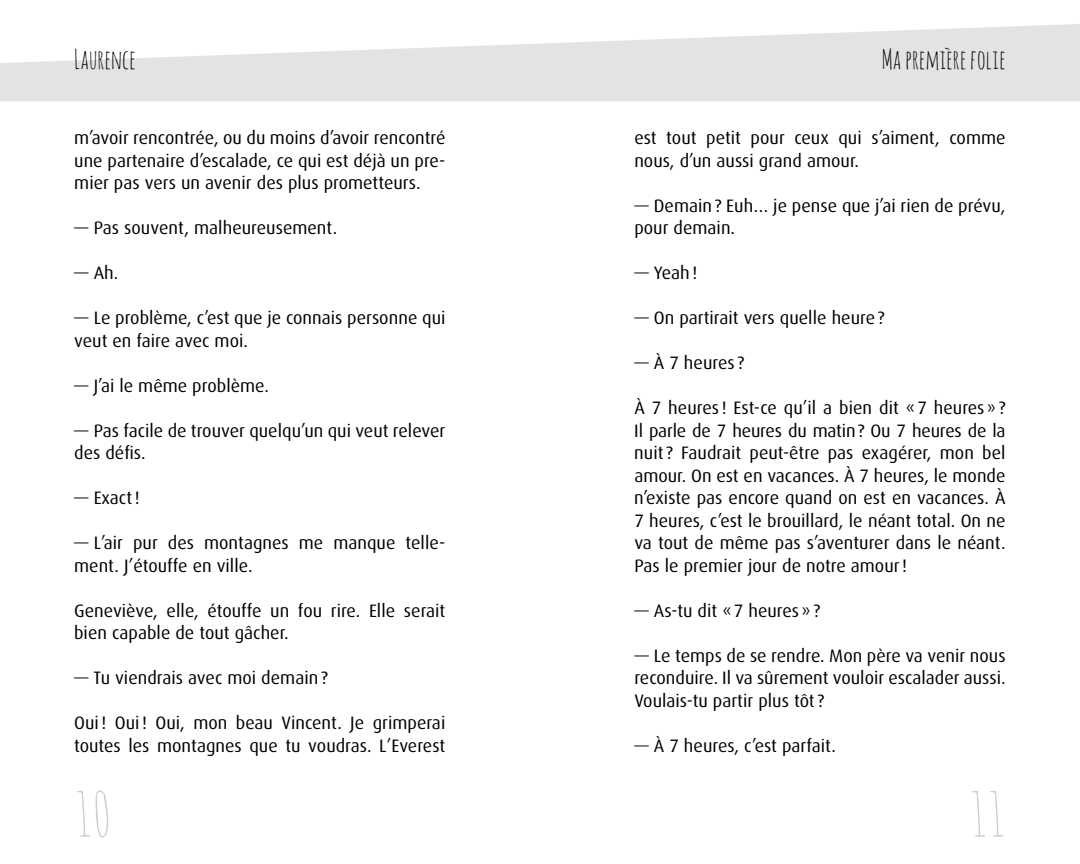
<style>
.page{position:relative;width:1080px;height:864px;background:#fff}
.page>*{position:absolute;margin:0;border:0;box-sizing:border-box;transform-origin:0 0}
.t1{font:61.8px "Amatic SC";color:#d0d0d0}
.t2{font:26.55px "Amatic SC";color:#000}
.t3{font:18px/22.5px "Dax";color:#000}
</style>
<div class="page">
<svg style="left:0;top:24px;width:1080px;height:77px;fill:#e3e3e3"></svg>
<h2 class="t2" style="left:74px;top:42px;width:63px">Laurence</h2>
<h2 class="t2" style="left:882px;top:42px;width:126px">Ma première folie</h2>
<p class="t3" style="left:74px;top:127px;width:373px;text-align:justify">m’avoir rencontrée, ou du moins d’avoir rencontré une partenaire d’escalade, ce qui est déjà un pre&shy;mier pas vers un avenir des plus prometteurs.</p>
<p class="t3" style="left:74px;top:217px;width:265px">— Pas souvent, malheureusement.</p>
<p class="t3" style="left:74px;top:262px;width:46px">— Ah.</p>
<p class="t3" style="left:74px;top:307px;width:373px">— Le problème, c’est que je connais personne qui veut en faire avec moi.</p>
<p class="t3" style="left:74px;top:374px;width:196px">— J’ai le même problème.</p>
<p class="t3" style="left:74px;top:419px;width:373px">— Pas facile de trouver quelqu’un qui veut relever des défis.</p>
<p class="t3" style="left:74px;top:487px;width:67px">— Exact !</p>
<p class="t3" style="left:74px;top:532px;width:373px">— L’air pur des montagnes me manque telle&shy;ment. J’étouffe en ville.</p>
<p class="t3" style="left:74px;top:599px;width:373px">Geneviève, elle, étouffe un fou rire. Elle serait bien capable de tout gâcher.</p>
<p class="t3" style="left:74px;top:667px;width:255px">— Tu viendrais avec moi demain ?</p>
<p class="t3" style="left:74px;top:712px;width:373px">Oui ! Oui ! Oui, mon beau Vincent. Je grimperai toutes les montagnes que tu voudras. L’Everest</p>
<p class="t3" style="left:634px;top:127px;width:373px">est tout petit pour ceux qui s’aiment, comme nous, d’un aussi grand amour.</p>
<p class="t3" style="left:634px;top:194px;width:373px">— Demain ? Euh… je pense que j’ai rien de prévu, pour demain.</p>
<p class="t3" style="left:634px;top:262px;width:64px">— Yeah !</p>
<p class="t3" style="left:634px;top:307px;width:252px">— On partirait vers quelle heure ?</p>
<p class="t3" style="left:634px;top:352px;width:111px">— À 7 heures ?</p>
<p class="t3" style="left:634px;top:397px;width:373px;text-align:justify">À 7 heures ! Est-ce qu’il a bien dit « 7 heures » ?<br>Il parle de 7 heures du matin ? Ou 7 heures de la nuit ? Faudrait peut-être pas exagérer, mon bel amour. On est en vacances. À 7 heures, le monde n’existe pas encore quand on est en vacances. À 7 heures, c’est le brouillard, le néant total. On ne va tout de même pas s’aventurer dans le néant.<br>Pas le premier jour de notre amour !</p>
<p class="t3" style="left:634px;top:599px;width:187px">— As-tu dit « 7 heures » ?</p>
<p class="t3" style="left:634px;top:644px;width:373px;text-align:justify">— Le temps de se rendre. Mon père va venir nous reconduire. Il va sûrement vouloir escalader aussi.<br>Voulais-tu partir plus tôt ?</p>
<p class="t3" style="left:634px;top:734px;width:203px">— À 7 heures, c’est parfait.</p>
<h1 class="t1" style="left:74px;top:774px;width:38px">10</h1>
<h1 class="t1" style="left:969px;top:774px;width:38px">11</h1>
</div>
